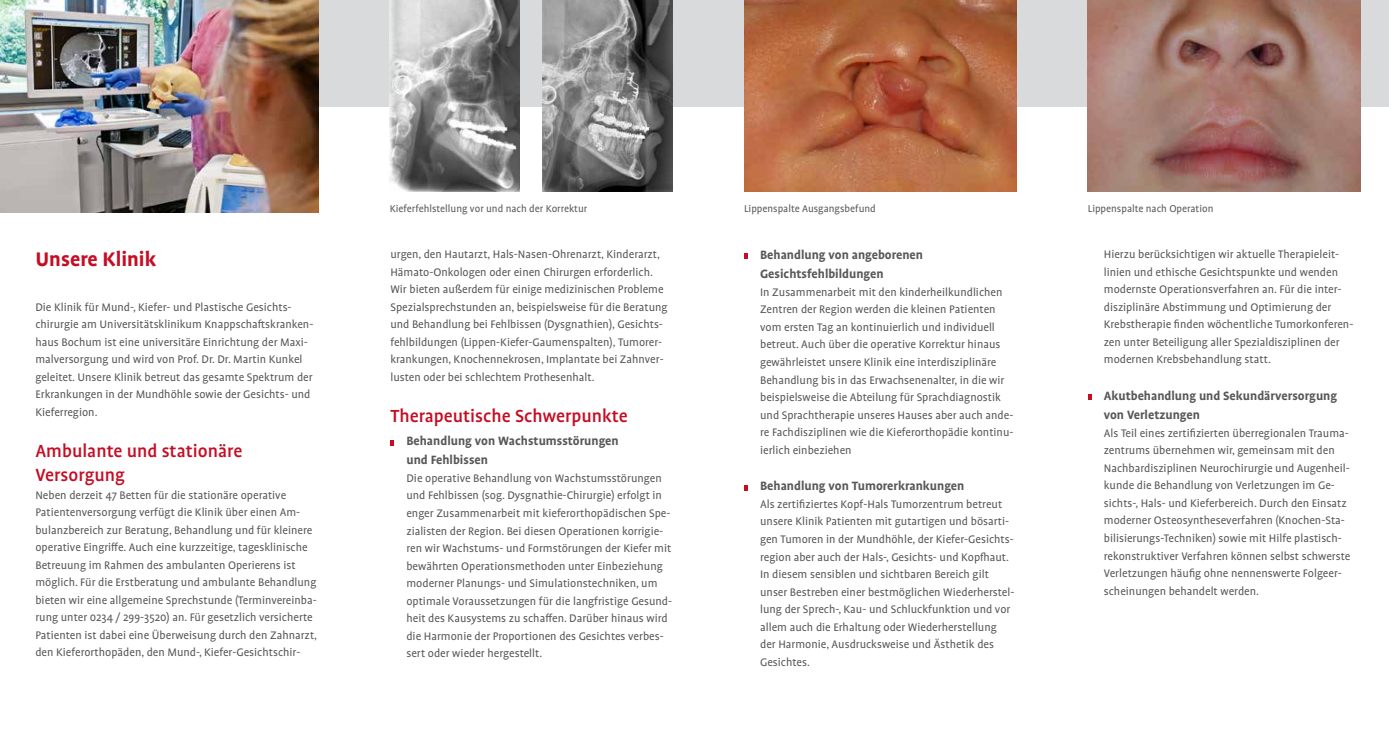
<style>
.page{position:relative;width:1389px;height:745px;background:#fff}
.page>*{position:absolute;margin:0;border:0;box-sizing:border-box;transform-origin:0 0}
.t1{font:700 22.5px "Profile OT";color:#c50d24}
.t2{font:500 20px/24px "Profile OT";color:#c50d24}
.t3{font:700 13.75px/19.2px "Profile OT";color:#58585a}
.t4{font:12.5px/17.5px "Profile OT";color:#58585a}
.t5{font:11.25px "Profile OT";color:#58585a}
</style>
<div class="page">
<div style="left:0;top:0;width:1389px;height:106px;background:#d9dadb"></div>
<svg style="left:390px;top:440px;width:4px;height:5px"></svg>
<svg style="left:744px;top:254px;width:4px;height:5px"></svg>
<svg style="left:744px;top:485px;width:4px;height:5px"></svg>
<svg style="left:1088px;top:394px;width:3px;height:6px"></svg>
<img style="left:0;top:0;width:319px;height:213px">
<img style="left:744px;top:0;width:273px;height:191px">
<img style="left:1088px;top:0;width:273px;height:191px">
<img style="left:390px;top:0;width:130px;height:191px">
<img style="left:543px;top:0;width:130px;height:191px">
<h1 class="t1" style="left:35px;top:247px;width:122px">Unsere Klinik</h1>
<p class="t4" style="left:35px;top:298px;width:279px">Die Klinik für Mund-, Kiefer- und Plastische Gesichts&shy;chirurgie am Universitätsklinikum Knappschaftskranken&shy;haus Bochum ist eine universitäre Einrichtung der Maxi&shy;malversorgung und wird von Prof. Dr. Dr. Martin Kunkel geleitet. Unsere Klinik betreut das gesamte Spektrum der Erkrankungen in der Mundhöhle sowie der Gesichts- und Kieferregion.</p>
<h2 class="t2" style="left:35px;top:440px;width:208px">Ambulante und stationäre<br>Versorgung</h2>
<p class="t4" style="left:35px;top:486px;width:283px">Neben derzeit 47 Betten für die stationäre operative Patientenversorgung verfügt die Klinik über einen Am&shy;bulanzbereich zur Beratung, Behandlung und für kleinere operative Eingriffe. Auch eine kurzzeitige, tagesklinische Betreuung im Rahmen des ambulanten Operierens ist möglich. Für die Erstberatung und ambulante Behandlung bieten wir eine allgemeine Sprechstunde (Terminvereinba&shy;rung unter 0234 / 299-3520) an. Für gesetzlich versicherte Patienten ist dabei eine Überweisung durch den Zahnarzt, den Kieferorthopäden, den Mund-, Kiefer-Gesichtschir-</p>
<p class="t5" style="left:390px;top:203px;width:199px">Kieferfehlstellung vor und nach der Korrektur</p>
<p class="t5" style="left:744px;top:203px;width:133px">Lippenspalte Ausgangsbefund</p>
<p class="t5" style="left:1088px;top:203px;width:127px">Lippenspalte nach Operation</p>
<p class="t4" style="left:390px;top:246px;width:279px">urgen, den Hautarzt, Hals-Nasen-Ohrenarzt, Kinderarzt, Hämato-Onkologen oder einen Chirurgen erforderlich.<br>Wir bieten außerdem für einige medizinischen Probleme Spezialsprechstunden an, beispielsweise für die Beratung und Behandlung bei Fehlbissen (Dysgnathien), Gesichts&shy;fehlbildungen (Lippen-Kiefer-Gaumenspalten), Tumorer&shy;krankungen, Knochennekrosen, Implantate bei Zahnver&shy;lusten oder bei schlechtem Prothesenhalt.</p>
<h2 class="t2" style="left:390px;top:405px;width:239px">Therapeutische Schwerpunkte</h2>
<p class="t3" style="left:406px;top:431px;width:214px">Behandlung von Wachstumsstörungen und Fehlbissen</p>
<p class="t4" style="left:406px;top:470px;width:267px">Die operative Behandlung von Wachstumsstörungen und Fehlbissen (sog. Dysgnathie-Chirurgie) erfolgt in enger Zusammenarbeit mit kieferorthopädischen Spe&shy;zialisten der Region. Bei diesen Operationen korrigie&shy;ren wir Wachstums- und Formstörungen der Kiefer mit bewährten Operationsmethoden unter Einbeziehung moderner Planungs- und Simulationstechniken, um optimale Voraussetzungen für die langfristige Gesund&shy;heit des Kausystems zu schaffen. Darüber hinaus wird die Harmonie der Proportionen des Gesichtes verbes&shy;sert oder wieder hergestellt.</p>
<p class="t3" style="left:760px;top:246px;width:164px">Behandlung von angeborenen<br>Gesichtsfehlbildungen</p>
<p class="t4" style="left:760px;top:284px;width:255px">In Zusammenarbeit mit den kinderheilkundlichen Zentren der Region werden die kleinen Patienten vom ersten Tag an kontinuierlich und individuell betreut. Auch über die operative Korrektur hinaus gewährleistet unsere Klinik eine interdisziplinäre Behandlung bis in das Erwachsenenalter, in die wir beispielsweise die Abteilung für Sprachdiagnostik und Sprachtherapie unseres Hauses aber auch ande&shy;re Fachdisziplinen wie die Kieferorthopädie kontinu&shy;ierlich einbeziehen</p>
<p class="t3" style="left:760px;top:477px;width:206px">Behandlung von Tumorerkrankungen</p>
<p class="t4" style="left:760px;top:495px;width:256px">Als zertifiziertes Kopf-Hals Tumorzentrum betreut unsere Klinik Patienten mit gutartigen und bösarti&shy;gen Tumoren in der Mundhöhle, der Kiefer-Gesichts&shy;region aber auch der Hals-, Gesichts- und Kopfhaut.<br>In diesem sensiblen und sichtbaren Bereich gilt unser Bestreben einer bestmöglichen Wiederherstel&shy;lung der Sprech-, Kau- und Schluckfunktion und vor allem auch die Erhaltung oder Wiederherstellung der Harmonie, Ausdrucksweise und Ästhetik des Gesichtes.</p>
<p class="t4" style="left:1104px;top:246px;width:251px">Hierzu berücksichtigen wir aktuelle Therapieleit&shy;linien und ethische Gesichtspunkte und wenden modernste Operationsverfahren an. Für die inter&shy;disziplinäre Abstimmung und Optimierung der Krebstherapie finden wöchentliche Tumorkonferen&shy;zen unter Beteiligung aller Spezialdisziplinen der modernen Krebsbehandlung statt.</p>
<p class="t3" style="left:1104px;top:386px;width:235px">Akutbehandlung und Sekundärversorgung von Verletzungen</p>
<p class="t4" style="left:1104px;top:424px;width:248px">Als Teil eines zertifizierten überregionalen Trauma&shy;zentrums übernehmen wir, gemeinsam mit den Nachbardisziplinen Neurochirurgie und Augenheil&shy;kunde die Behandlung von Verletzungen im Ge&shy;sichts-, Hals- und Kieferbereich. Durch den Einsatz moderner Osteosyntheseverfahren (Knochen-Sta&shy;bilisierungs-Techniken) sowie mit Hilfe plastisch&shy;rekonstruktiver Verfahren können selbst schwerste Verletzungen häufig ohne nennenswerte Folgeer&shy;scheinungen behandelt werden.</p>
</div>
